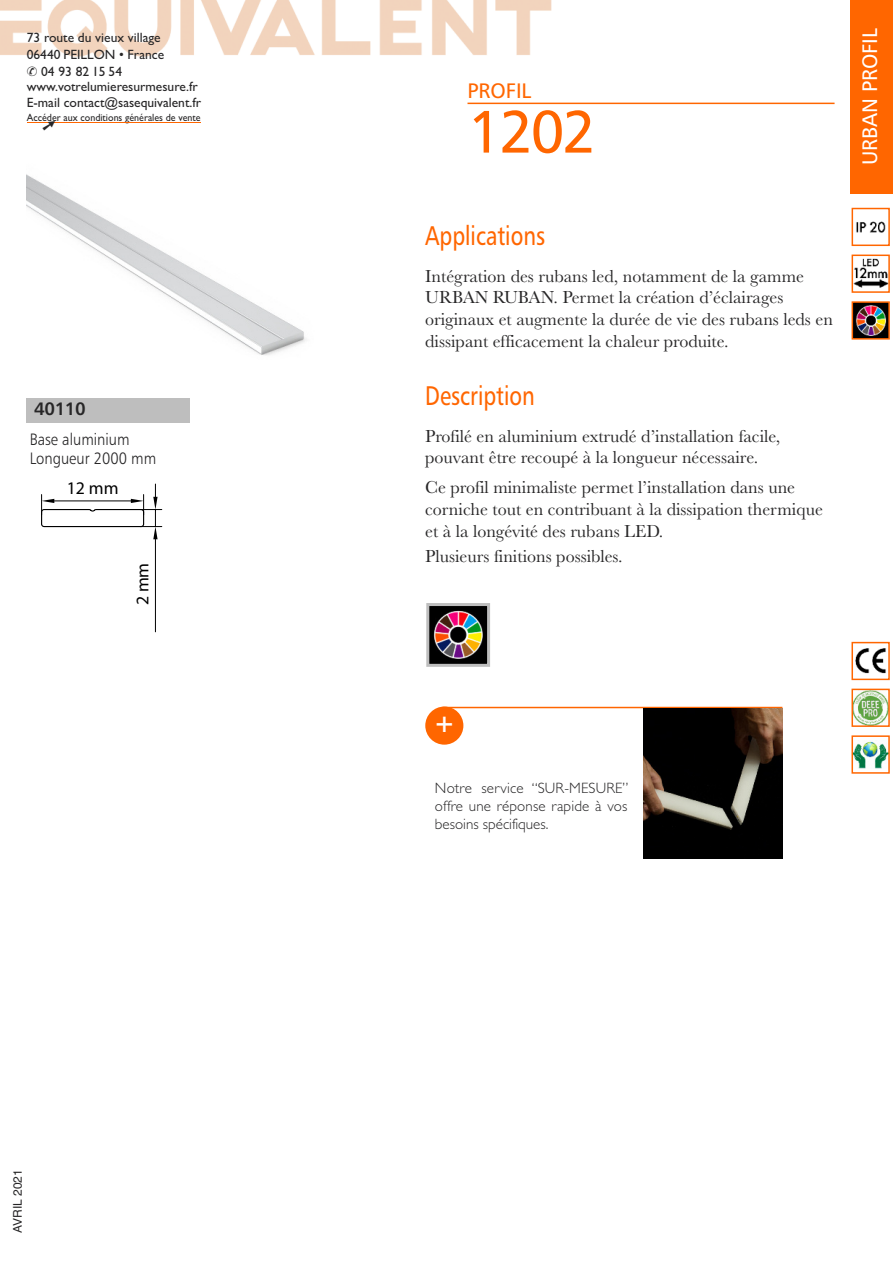
<style>
.page{position:relative;width:893px;height:1263px;background:#fff}
.page>*{position:absolute;margin:0;border:0;box-sizing:border-box;transform-origin:0 0}
.t1{font:60px "Humanist 777 BT Roman B";color:#f60}
.t2{font:30px "Helvetica";color:#fff}
.t3{font:27px "Humanist 777 BT Roman B";color:#f60;scale:.8 1}
.t4{font:21px "Humanist 777 BT Roman B";color:#fff}
.t5{font:21px "Humanist 777 BT Roman B";color:#f60}
.t6{font:18px/21.6px "Baskerville";color:#272627}
.t7{font:18px "Humanist 777 BT Bold B";letter-spacing:-.025em;color:#272627}
.t8{font:17.85px "Arial+KORRMR";color:#000}
.t9{font:16.5px/19.8px "Humanist 777 BT Light B";color:#272627;scale:.9 1}
.t10{font:300 15px/18px "Gill Sans";letter-spacing:.01em;color:#272627;text-align:justify}
.t11{font:13.5px/16.6px "Gill Sans";color:#272627}
.t12{font:12px "Helvetica";color:#272627}
.t13{font:10.5px "Gill Sans";color:#272627;scale:.95 1}
</style>
<div class="page">
<hr style="left:467px;top:103px;width:367px;height:1px;background:#f60">
<div style="left:850px;top:0;width:42px;height:194px;background:#f60"></div>
<img style="left:856px;top:221px;width:30px;height:12px">
<div style="left:852px;top:208px;width:38px;height:38px;border:2px solid #f60"></div>
<img style="left:855px;top:258px;width:32px;height:30px">
<div style="left:852px;top:255px;width:38px;height:38px;border:2px solid #f60"></div>
<img style="left:855px;top:304px;width:32px;height:33px">
<div style="left:852px;top:301px;width:38px;height:39px;border:2px solid #f60"></div>
<img style="left:854px;top:740px;width:33px;height:29px">
<div style="left:851px;top:735px;width:39px;height:39px;border:2px solid #f60"></div>
<img style="left:854px;top:692px;width:33px;height:32px">
<div style="left:851px;top:689px;width:39px;height:38px;border:2px solid #f60"></div>
<img style="left:855px;top:648px;width:31px;height:26px">
<div style="left:851px;top:642px;width:39px;height:38px;border:2px solid #f60"></div>
<img style="left:26px;top:174px;width:280px;height:181px">
<hr style="left:155px;top:539px;width:1px;height:93px;background:#000">
<svg style="left:41px;top:484px;width:121px;height:55px"></svg>
<div style="left:26px;top:398px;width:164px;height:25px;background:#bebebe"></div>
<img style="left:430px;top:607px;width:56px;height:56px">
<div style="left:426px;top:603px;width:64px;height:64px;border:3px solid #bebebe"></div>
<div style="left:425px;top:706px;width:38px;height:39px;background:#f60;border-radius:50%"></div>
<hr style="left:443px;top:707px;width:339px;height:1px;background:#f60">
<img style="left:643px;top:708px;width:139px;height:150px">
<img style="left:0;top:0;width:552px;height:57px">
<hr style="left:27px;top:122px;width:174px;height:1px;background:#f60">
<p class="t11" style="left:27px;top:29px;width:139px">73 route du vieux village<br>06440 PEILLON • France ✆ 04 93 821554</p>
<p class="t11" style="left:27px;top:78px;width:176px;line-height:16.2px">www.votrelumieresurmesure.fr<br>E-mail contact@sasequivalent.fr</p>
<p class="t13" style="left:27px;top:111px;width:184px">Accéder aux conditions générales de vente</p>
<p class="t7" style="left:34px;top:402px;width:53px">40110</p>
<p class="t9" style="left:30px;top:430px;width:142px">Base aluminium<br>Longueur 2000 mm</p>
<p class="t8" style="left:67px;top:481px;width:53px">12 mm</p>
<p class="t8" style="left:136px;top:605px;width:44px;rotate:-90deg">2mm</p>
<p class="t12" style="left:11px;top:1233px;width:65px;rotate:-90deg">AVRIL 2021</p>
<p class="t5" style="left:467px;top:83px;width:65px">PROFIL</p>
<h1 class="t1" style="left:467px;top:108px;width:130px">1202</h1>
<h3 class="t3" style="left:425px;top:225px;width:151px">Applications</h3>
<p class="t6" style="left:425px;top:265px;width:409px">Intégration des rubans led, notamment de la gamme URBAN RUBAN. Permet la création d’éclairages originaux et augmente la durée de vie des rubans leds en dissipant efficacement la chaleur produite.</p>
<h3 class="t3" style="left:425px;top:384px;width:139px">Description</h3>
<p class="t6" style="left:425px;top:425px;width:357px">Profilé en aluminium extrudé d’installation facile, pouvant être recoupé à la longueur nécessaire.</p>
<p class="t6" style="left:425px;top:476px;width:399px">Ce profil minimaliste permet l’installation dans une corniche tout en contribuant à la dissipation thermique et à la longévité des rubans LED.</p>
<p class="t6" style="left:425px;top:545px;width:199px">Plusieurs finitions possibles.</p>
<p class="t4" style="left:861px;top:165px;width:139px;rotate:-90deg">URBAN PROFIL</p>
<h2 class="t2" style="left:435px;top:704px;width:19px">+</h2>
<p class="t10" style="left:435px;top:779px;width:195px">Notre service “SUR-MESURE” offre une réponse rapide à vos besoins spécifiques.</p>
</div>
